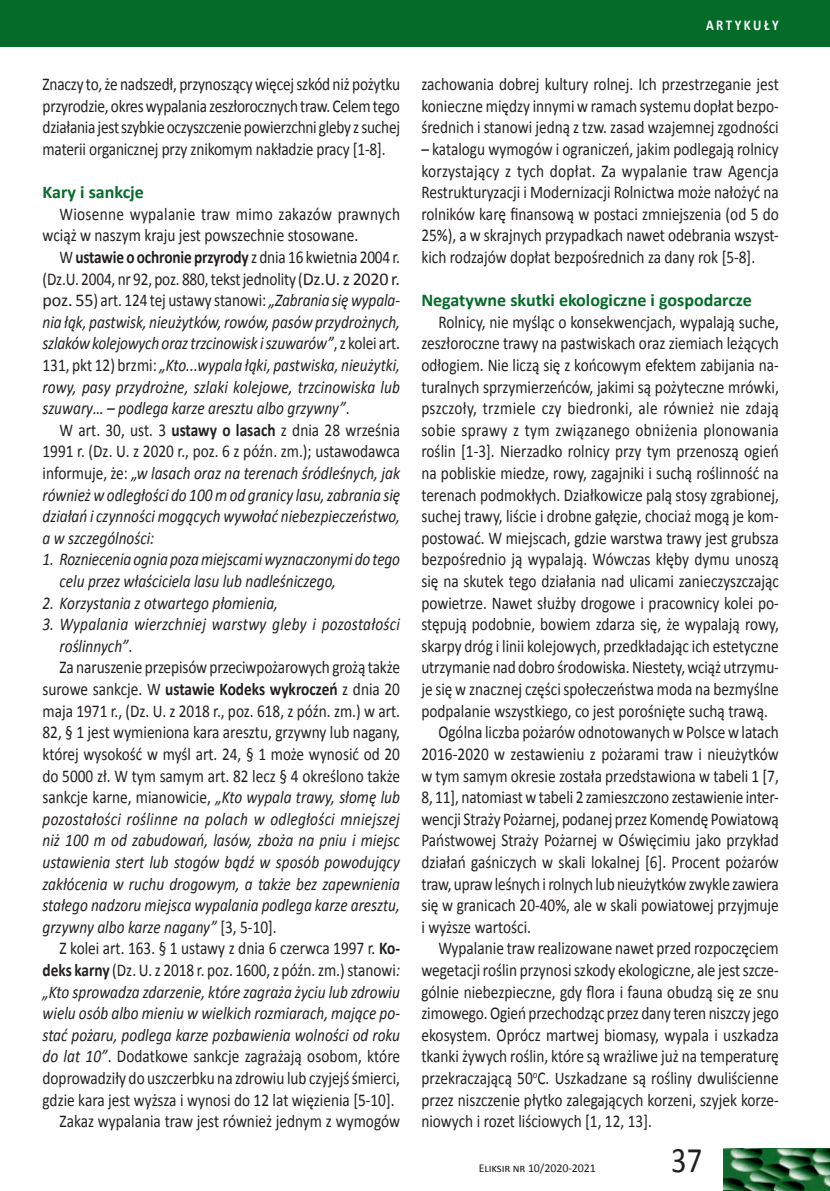
<style>
.page{position:relative;width:830px;height:1191px;background:#fff}
.page>*{position:absolute;margin:0;border:0;box-sizing:border-box;transform-origin:0 0}
.t1{font:36px "Calibri";color:#231f20;scale:.85 1}
.t2{font:18px/21.6px "Calibri";color:#231f20;text-align:justify;scale:.85 1}
.t3{font:italic 18px/21.6px "Calibri";color:#231f20;text-align:justify;scale:.85 1}
.t4{font:italic 18px "Calibri";letter-spacing:.02em;color:#231f20;scale:.85 1}
.t5{font:18px "Calibri";letter-spacing:.02em;color:#231f20;scale:.85 1}
.t6{font:700 18px "Calibri";color:#056b29}
.t7{font:700 15px "Calibri";letter-spacing:.2em;color:#fff;scale:.85 1}
.t8{font:12px "Calibri";letter-spacing:-.01em;color:#231f20}
.s1{font-style:normal}
.s2{font-weight:700;font-style:normal}
.s3{font-weight:700}
.s4{font-style:italic}
</style>
<div class="page">
<div style="left:0;top:0;width:829px;height:47px;background:#056b29"></div>
<img style="left:723px;top:1148px;width:106px;height:43px">
<p class="t2" style="left:43px;top:73px;width:422px">Znaczy to, że nadszedł, przynoszący więcej szkód niż pożytku przyrodzie, okres wypalania zeszłorocznych traw. Celem tego działania jest szybkie oczyszczenie powierzchni gleby z suchej materii organicznej przy znikomym nakładzie pracy [1-8].</p>
<p class="t6" style="left:43px;top:181px;width:103px">Kary i sankcje</p>
<p class="t2" style="left:43px;top:203px;width:422px;text-indent:17px">Wiosenne wypalanie traw mimo zakazów prawnych wciąż w naszym kraju jest powszechnie stosowane.</p>
<p class="t3" style="left:43px;top:245px;width:422px;text-indent:17px"><span class="s1">W</span> <span class="s2">ustawie o ochronie przyrody</span> <span class="s1">z dnia 16 kwietnia 2004 r. (Dz.U. 2004, nr 92, poz. 880, tekst jednolity (Dz.U. z 2020 r. poz. 55) art. 124 tej ustawy stanowi:</span> „Zabrania się wypala&shy;nia łąk, pastwisk, nieużytków, rowów, pasów przydrożnych, szlaków kolejowych oraz trzcinowisk i szuwarów”<span class="s1">, z kolei art.<br>131, pkt 12) brzmi:</span> „Kto...wypala łąki, pastwiska, nieużytki, rowy, pasy przydrożne, szlaki kolejowe, trzcinowiska lub szuwary… – podlega karze aresztu albo grzywny”<span class="s1">.</span></p>
<p class="t3" style="left:43px;top:418px;width:422px;text-indent:17px"><span class="s1">W art. 30, ust. 3</span> <span class="s2">ustawy o lasach</span> <span class="s1">z dnia 28 września 1991 r. (Dz. U. z 2020 r., poz. 6 z późn. zm.); ustawodawca informuje, że:</span> „w lasach oraz na terenach śródleśnych, jak również w odległości do 100 m od granicy lasu, zabrania się działań i czynności mogących wywołać niebezpieczeństwo, a w szczególności:</p>
<p class="t3" style="left:60px;top:548px;width:402px;text-indent:-17px">1. Rozniecenia ognia poza miejscami wyznaczonymi do tego celu przez właściciela lasu lub nadleśniczego,</p>
<p class="t3" style="left:43px;top:591px;width:278px">2. Korzystania z otwartego płomienia,</p>
<p class="t4" style="left:43px;top:612px;width:422px">3. Wypalania wierzchniej warstwy gleby i pozostałości</p>
<p class="t3" style="left:60px;top:634px;width:87px">roślinnych”<span class="s1">.</span></p>
<p class="t2" style="left:60px;top:657px;width:402px">Za naruszenie przepisów przeciwpożarowych grożą także</p>
<p class="t2" style="left:42px;top:678px;width:422px">surowe sankcje. W <span class="s3">ustawie Kodeks wykroczeń</span> z dnia 20</p>
<p class="t2" style="left:42px;top:700px;width:422px">maja 1971 r., (Dz. U. z 2018 r., poz. 618, z późn. zm.) w art.</p>
<p class="t2" style="left:42px;top:721px;width:422px">82, § 1 jest wymieniona kara aresztu, grzywny lub nagany,</p>
<p class="t2" style="left:42px;top:743px;width:422px">której wysokość w myśl art. 24, § 1 może wynosić od 20</p>
<p class="t2" style="left:42px;top:765px;width:422px">do 5000 zł. W tym samym art. 82 lecz § 4 określono także</p>
<p class="t2" style="left:42px;top:786px;width:422px">sankcje karne, mianowicie, <span class="s4">„Kto wypala trawy, słomę lub</span></p>
<p class="t4" style="left:42px;top:806px;width:422px">pozostałości roślinne na polach w odległości mniejszej</p>
<p class="t3" style="left:42px;top:829px;width:421px">niż 100 m od zabudowań, lasów, zboża na pniu i miejsc</p>
<p class="t3" style="left:42px;top:850px;width:421px">ustawienia stert lub stogów bądź w sposób powodujący</p>
<p class="t3" style="left:42px;top:872px;width:422px">zakłócenia w ruchu drogowym, a także bez zapewnienia</p>
<p class="t3" style="left:42px;top:893px;width:422px">stałego nadzoru miejsca wypalania podlega karze aresztu,</p>
<p class="t3" style="left:42px;top:915px;width:277px">grzywny albo karze nagany” <span class="s1">[3, 5-10].</span></p>
<p class="t2" style="left:60px;top:937px;width:402px">Z kolei art. 163. § 1 ustawy z dnia 6 czerwca 1997 r. <span class="s3">Ko-</span></p>
<p class="t2" style="left:43px;top:959px;width:422px"><span class="s3">deks karny</span> (Dz. U. z 2018 r. poz. 1600, z późn. zm.) stanowi<span class="s4">:</span></p>
<p class="t3" style="left:43px;top:980px;width:422px">„Kto sprowadza zdarzenie, które zagraża życiu lub zdrowiu</p>
<p class="t3" style="left:43px;top:1001px;width:422px">wielu osób albo mieniu w wielkich rozmiarach, mające po-</p>
<p class="t3" style="left:43px;top:1023px;width:422px">stać pożaru, podlega karze pozbawienia wolności od roku</p>
<p class="t2" style="left:43px;top:1045px;width:422px"><span class="s4">do lat 10”</span>. Dodatkowe sankcje zagrażają osobom, które</p>
<p class="t2" style="left:43px;top:1067px;width:422px">doprowadziły do uszczerbku na zdrowiu lub czyjejś śmierci,</p>
<p class="t2" style="left:43px;top:1089px;width:415px">gdzie kara jest wyższa i wynosi do 12 lat więzienia [5-10].</p>
<p class="t2" style="left:60px;top:1110px;width:402px">Zakaz wypalania traw jest również jednym z wymogów</p>
<p class="t7" style="left:705px;top:16px;width:87px">ARTYKUŁY</p>
<p class="t2" style="left:421px;top:73px;width:422px">zachowania dobrej kultury rolnej. Ich przestrzeganie jest konieczne między innymi w ramach systemu dopłat bezpo&shy;średnich i stanowi jedną z tzw. zasad wzajemnej zgodności</p>
<p class="t2" style="left:421px;top:138px;width:422px">– katalogu wymogów i ograniczeń, jakim podlegają rolnicy korzystający z tych dopłat. Za wypalanie traw Agencja Restrukturyzacji i Modernizacji Rolnictwa może nałożyć na rolników karę finansową w postaci zmniejszenia (od 5 do 25%), a w skrajnych przypadkach nawet odebrania wszyst&shy;kich rodzajów dopłat bezpośrednich za dany rok [5-8].</p>
<p class="t6" style="left:421px;top:289px;width:332px">Negatywne skutki ekologiczne i gospodarcze</p>
<p class="t2" style="left:438px;top:311px;width:402px">Rolnicy, nie myśląc o konsekwencjach, wypalają suche,</p>
<p class="t2" style="left:421px;top:333px;width:422px">zeszłoroczne trawy na pastwiskach oraz ziemiach leżących</p>
<p class="t2" style="left:421px;top:354px;width:422px">odłogiem. Nie liczą się z końcowym efektem zabijania na-</p>
<p class="t2" style="left:421px;top:376px;width:422px">turalnych sprzymierzeńców, jakimi są pożyteczne mrówki,</p>
<p class="t5" style="left:421px;top:397px;width:422px">pszczoły, trzmiele czy biedronki, ale również nie zdają</p>
<p class="t5" style="left:421px;top:418px;width:422px">sobie sprawy z tym związanego obniżenia plonowania</p>
<p class="t2" style="left:421px;top:441px;width:422px">roślin [1-3]. Nierzadko rolnicy przy tym przenoszą ogień</p>
<p class="t2" style="left:421px;top:462px;width:422px">na pobliskie miedze, rowy, zagajniki i suchą roślinność na</p>
<p class="t2" style="left:421px;top:484px;width:422px">terenach podmokłych. Działkowicze palą stosy zgrabionej,</p>
<p class="t2" style="left:421px;top:505px;width:422px">suchej trawy, liście i drobne gałęzie, chociaż mogą je kom-</p>
<p class="t2" style="left:421px;top:527px;width:422px">postować. W miejscach, gdzie warstwa trawy jest grubsza</p>
<p class="t2" style="left:421px;top:549px;width:422px">bezpośrednio ją wypalają. Wówczas kłęby dymu unoszą</p>
<p class="t2" style="left:421px;top:570px;width:422px">się na skutek tego działania nad ulicami zanieczyszczając</p>
<p class="t2" style="left:421px;top:592px;width:422px">powietrze. Nawet służby drogowe i pracownicy kolei po-</p>
<p class="t2" style="left:421px;top:613px;width:422px">stępują podobnie, bowiem zdarza się, że wypalają rowy,</p>
<p class="t2" style="left:421px;top:635px;width:422px">skarpy dróg i linii kolejowych, przedkładając ich estetyczne</p>
<p class="t2" style="left:421px;top:657px;width:422px">utrzymanie nad dobro środowiska. Niestety, wciąż utrzymu-</p>
<p class="t2" style="left:421px;top:678px;width:422px">je się w znacznej części społeczeństwa moda na bezmyślne</p>
<p class="t2" style="left:421px;top:700px;width:409px">podpalanie wszystkiego, co jest porośnięte suchą trawą.</p>
<p class="t2" style="left:438px;top:721px;width:402px">Ogólna liczba pożarów odnotowanych w Polsce w latach</p>
<p class="t2" style="left:421px;top:743px;width:422px">2016-2020 w zestawieniu z pożarami traw i nieużytków</p>
<p class="t2" style="left:421px;top:765px;width:422px">w tym samym okresie została przedstawiona w tabeli 1 [7,</p>
<p class="t2" style="left:421px;top:786px;width:422px">8, 11], natomiast w tabeli 2 zamieszczono zestawienie inter-</p>
<p class="t2" style="left:421px;top:808px;width:422px">wencji Straży Pożarnej, podanej przez Komendę Powiatową</p>
<p class="t2" style="left:421px;top:829px;width:422px">Państwowej Straży Pożarnej w Oświęcimiu jako przykład</p>
<p class="t2" style="left:421px;top:851px;width:422px">działań gaśniczych w skali lokalnej [6]. Procent pożarów</p>
<p class="t2" style="left:421px;top:873px;width:422px">traw, upraw leśnych i rolnych lub nieużytków zwykle zawiera</p>
<p class="t2" style="left:421px;top:894px;width:422px">się w granicach 20-40%, ale w skali powiatowej przyjmuje</p>
<p class="t2" style="left:421px;top:916px;width:130px">i wyższe wartości.</p>
<p class="t2" style="left:438px;top:937px;width:402px">Wypalanie traw realizowane nawet przed rozpoczęciem</p>
<p class="t2" style="left:421px;top:959px;width:422px">wegetacji roślin przynosi szkody ekologiczne, ale jest szcze-</p>
<p class="t2" style="left:421px;top:981px;width:422px">gólnie niebezpieczne, gdy flora i fauna obudzą się ze snu</p>
<p class="t2" style="left:421px;top:1002px;width:422px">zimowego. Ogień przechodząc przez dany teren niszczy jego</p>
<p class="t2" style="left:421px;top:1024px;width:422px">ekosystem. Oprócz martwej biomasy, wypala i uszkadza</p>
<p class="t2" style="left:421px;top:1045px;width:422px">tkanki żywych roślin, które są wrażliwe już na temperaturę</p>
<p class="t2" style="left:421px;top:1067px;width:422px">przekraczającą 50<sup>o</sup>C. Uszkadzane są rośliny dwuliścienne</p>
<p class="t2" style="left:421px;top:1089px;width:422px">przez niszczenie płytko zalegających korzeni, szyjek korze-</p>
<p class="t2" style="left:421px;top:1110px;width:272px">niowych i rozet liściowych [1, 12, 13].</p>
<p class="t8" style="left:478px;top:1160px;width:119px">Eliksir nr 10/2020-2021</p>
<h1 class="t1" style="left:671px;top:1137px;width:38px">37</h1>
</div>
